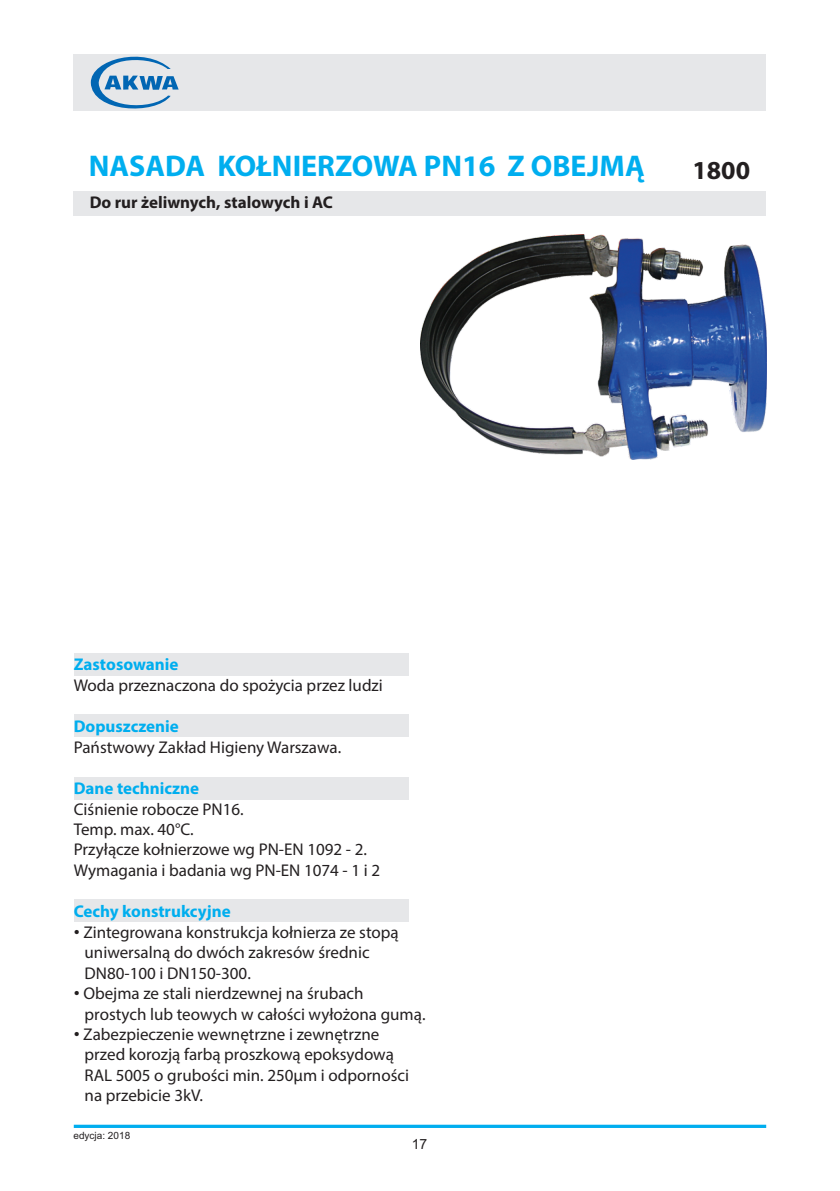
<style>
.page{position:relative;width:840px;height:1191px;background:#fff}
.page>*{position:absolute;margin:0;border:0;box-sizing:border-box;transform-origin:0 0}
.t1{font:700 30px "Myriad Pro";color:#00aeef}
.t2{font:700 26px "Myriad Pro";color:#231f20}
.t3{font:17px/20.4px "Myriad Pro";color:#231f20}
.t4{font:700 17px "Myriad Pro";color:#00aeef}
.t5{font:700 17px "Myriad Pro";color:#231f20}
.t6{font:14px "Arial";color:#231f20}
.t7{font:10px "Arial Cyr";color:#231f20}
.s1{font-family:"Arial"}
</style>
<div class="page">
<div style="left:74px;top:653px;width:334px;height:23px;background:#e6e7e9"></div>
<div style="left:74px;top:714px;width:334px;height:22px;background:#e6e7e9"></div>
<div style="left:74px;top:777px;width:334px;height:23px;background:#e6e7e9"></div>
<div style="left:74px;top:899px;width:334px;height:22px;background:#e6e7e9"></div>
<div style="left:74px;top:54px;width:691px;height:57px;background:#e6e7e9"></div>
<div style="left:74px;top:191px;width:691px;height:24px;background:#e6e7e9"></div>
<svg style="left:74px;top:1124px;width:691px;height:4px;background:#2fbcf1"></svg>
<img style="left:420px;top:234px;width:345px;height:226px">
<svg style="left:91px;top:56px;width:87px;height:53px"></svg>
<h1 class="t1" style="left:89px;top:154px;width:557px">NASADA KOŁNIERZOWA PN16 Z OBEJMĄ</h1>
<h2 class="t2" style="left:692px;top:160px;width:59px">1800</h2>
<p class="t5" style="left:90px;top:195px;width:245px">Do rur żeliwnych, stalowych i AC</p>
<p class="t4" style="left:74px;top:657px;width:106px">Zastosowanie</p>
<p class="t3" style="left:74px;top:676px;width:310px">Woda przeznaczona do spożycia przez ludzi</p>
<p class="t4" style="left:74px;top:719px;width:107px">Dopuszczenie</p>
<p class="t3" style="left:74px;top:738px;width:269px">Państwowy Zakład Higieny Warszawa.</p>
<p class="t4" style="left:74px;top:781px;width:127px">Dane techniczne</p>
<p class="t3" style="left:74px;top:800px;width:308px">Ciśnienie robocze PN16.<br>Temp. max. 40°C.<br>Przyłącze kołnierzowe wg PN-EN 1092 - 2.<br>Wymagania i badania wg PN-EN 1074 - 1 i 2</p>
<p class="t4" style="left:74px;top:904px;width:158px">Cechy konstrukcyjne</p>
<p class="t3" style="left:84px;top:923px;width:315px;text-indent:-11px"><span class="s1">•</span> Zintegrowana konstrukcja kołnierza ze stopą uniwersalną do dwóch zakresów średnic<br>DN80-100 i DN150-300.</p>
<p class="t3" style="left:84px;top:984px;width:342px;text-indent:-11px"><span class="s1">•</span> Obejma ze stali nierdzewnej na śrubach prostych lub teowych w całości wyłożona gumą.</p>
<p class="t3" style="left:84px;top:1025px;width:326px;text-indent:-11px"><span class="s1">•</span> Zabezpieczenie wewnętrzne i zewnętrzne przed korozją farbą proszkową epoksydową RAL 5005 o grubości min. 250µm i odporności na przebicie 3kV.</p>
<p class="t7" style="left:73px;top:1131px;width:58px">edycja: 201<span class="s1">8</span></p>
<p class="t6" style="left:411px;top:1138px;width:17px">17</p>
</div>
